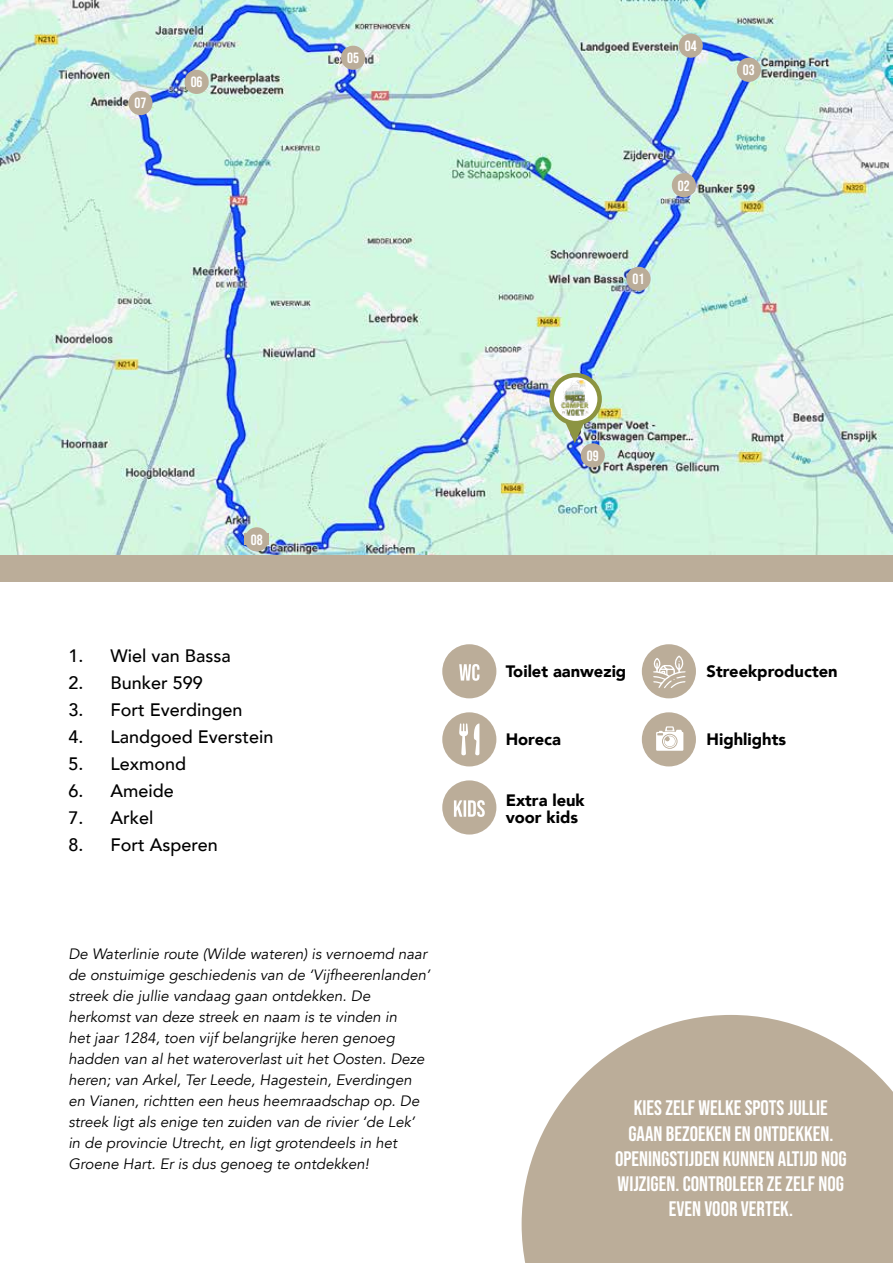
<style>
.page{position:relative;width:893px;height:1263px;background:#fff}
.page>*{position:absolute;margin:0;border:0;box-sizing:border-box;transform-origin:0 0}
.t1{font:21px/25.2px "Bebas Neue";color:#fff;text-align:center}
.t2{font:500 18px "Avenir";color:#000}
.t3{font:900 16.5px/16.5px "Avenir";color:#000}
.t4{font:italic 15px/21px "Avenir";color:#000}
.t5{font:14.85px "Bebas Neue";color:#fff}
</style>
<div class="page">
<img style="left:0;top:0;width:893px;height:555px">
<div style="left:0;top:555px;width:893px;height:27px;background:#bbad99"></div>
<div style="left:442px;top:780px;width:54px;height:54px;background:#bbad99;border-radius:50%"></div>
<svg style="left:454px;top:800px;width:31px;height:17px"></svg>
<div style="left:442px;top:712px;width:54px;height:54px;background:#bbad99;border-radius:50%"></div>
<svg style="left:459px;top:723px;width:9px;height:32px"></svg>
<svg style="left:474px;top:723px;width:5px;height:32px"></svg>
<div style="left:642px;top:712px;width:54px;height:54px;background:#bbad99;border-radius:50%"></div>
<svg style="left:656px;top:726px;width:27px;height:25px"></svg>
<div style="left:442px;top:644px;width:54px;height:54px;background:#bbad99;border-radius:50%"></div>
<svg style="left:459px;top:664px;width:20px;height:17px"></svg>
<div style="left:642px;top:644px;width:54px;height:54px;background:#bbad99;border-radius:50%"></div>
<svg style="left:653px;top:655px;width:33px;height:33px"></svg>
<svg style="left:522px;top:1015px;width:371px;height:248px;background:#c4b8a7"></svg>
<div style="left:626px;top:267px;width:25px;height:24px;background:#bbad99;border-radius:50%"></div>
<div style="left:672px;top:173px;width:24px;height:24px;background:#bbad99;border-radius:50%"></div>
<div style="left:737px;top:58px;width:24px;height:24px;background:#bbad99;border-radius:50%"></div>
<div style="left:679px;top:34px;width:24px;height:24px;background:#bbad99;border-radius:50%"></div>
<div style="left:341px;top:46px;width:24px;height:24px;background:#bbad99;border-radius:50%"></div>
<div style="left:185px;top:70px;width:24px;height:24px;background:#bbad99;border-radius:50%"></div>
<div style="left:128px;top:91px;width:25px;height:24px;background:#bbad99;border-radius:50%"></div>
<div style="left:245px;top:527px;width:24px;height:24px;background:#bbad99;border-radius:50%"></div>
<div style="left:245px;top:533px;width:24px;height:12px;background:#bbad99"></div>
<div style="left:581px;top:443px;width:24px;height:24px;background:#bbad99;border-radius:50%"></div>
<svg style="left:552px;top:375px;width:48px;height:48px"></svg>
<div style="left:549px;top:373px;width:53px;height:52px;border:4px solid #8c9441;border-radius:50%"></div>
<img style="left:564px;top:380px;width:21px;height:21px">
<img style="left:561px;top:401px;width:28px;height:15px">
<svg style="left:565px;top:421px;width:20px;height:22px"></svg>
<p class="t5" style="left:135px;top:95px;width:13px">07</p>
<p class="t5" style="left:191px;top:74px;width:13px">06</p>
<p class="t5" style="left:347px;top:49px;width:13px">05</p>
<p class="t5" style="left:251px;top:531px;width:13px">08</p>
<p class="t2" style="left:68px;top:640px;width:164px">1. Wiel van Bassa</p>
<p class="t2" style="left:68px;top:667px;width:136px">2. Bunker 599</p>
<p class="t2" style="left:68px;top:694px;width:176px">3. Fort Everdingen</p>
<p class="t2" style="left:68px;top:721px;width:207px">4. Landgoed Everstein</p>
<p class="t2" style="left:68px;top:748px;width:119px">5. Lexmond</p>
<p class="t2" style="left:68px;top:775px;width:107px">6. Ameide</p>
<p class="t2" style="left:68px;top:802px;width:86px">7. Arkel</p>
<p class="t2" style="left:68px;top:829px;width:151px">8. Fort Asperen</p>
<p class="t4" style="left:68px;top:943px;width:363px">De Waterlinie route (Wilde wateren) is vernoemd naar de onstuimige geschiedenis van de ‘Vijfheerenlanden’ streek die jullie vandaag gaan ontdekken. De herkomst van deze streek en naam is te vinden in<br>het jaar 1284, toen vijf belangrijke heren genoeg hadden van al het wateroverlast uit het Oosten. Deze heren; van Arkel, Ter Leede, Hagestein, Everdingen en Vianen, richtten een heus heemraadschap op. De streek ligt als enige ten zuiden van de rivier ‘de Lek’ in de provincie Utrecht, en ligt grotendeels in het Groene Hart. Er is dus genoeg te ontdekken!</p>
<p class="t5" style="left:685px;top:37px;width:13px">04</p>
<p class="t5" style="left:633px;top:271px;width:13px">01</p>
<p class="t5" style="left:678px;top:177px;width:13px">02</p>
<p class="t5" style="left:743px;top:62px;width:13px">03</p>
<p class="t5" style="left:587px;top:447px;width:13px">09</p>
<p class="t3" style="left:506px;top:663px;width:122px">Toilet aanwezig</p>
<p class="t3" style="left:506px;top:731px;width:57px">Horeca</p>
<p class="t3" style="left:506px;top:792px;width:81px">Extra leuk voor kids</p>
<p class="t3" style="left:707px;top:663px;width:133px">Streekproducten</p>
<p class="t3" style="left:707px;top:731px;width:81px">Highlights</p>
<h1 class="t1" style="left:615px;top:1095px;width:233px">KIES ZELF WELKE SPOTS JULLIE<br>GAAN BEZOEKEN EN ONTDEKKEN.<br>OPENINGSTIJDEN KUNNEN ALTIJD NOG<br>WIJZIGEN. CONTROLEER ZE ZELF NOG<br>EVEN VOOR VERTEK.</h1>
</div>
